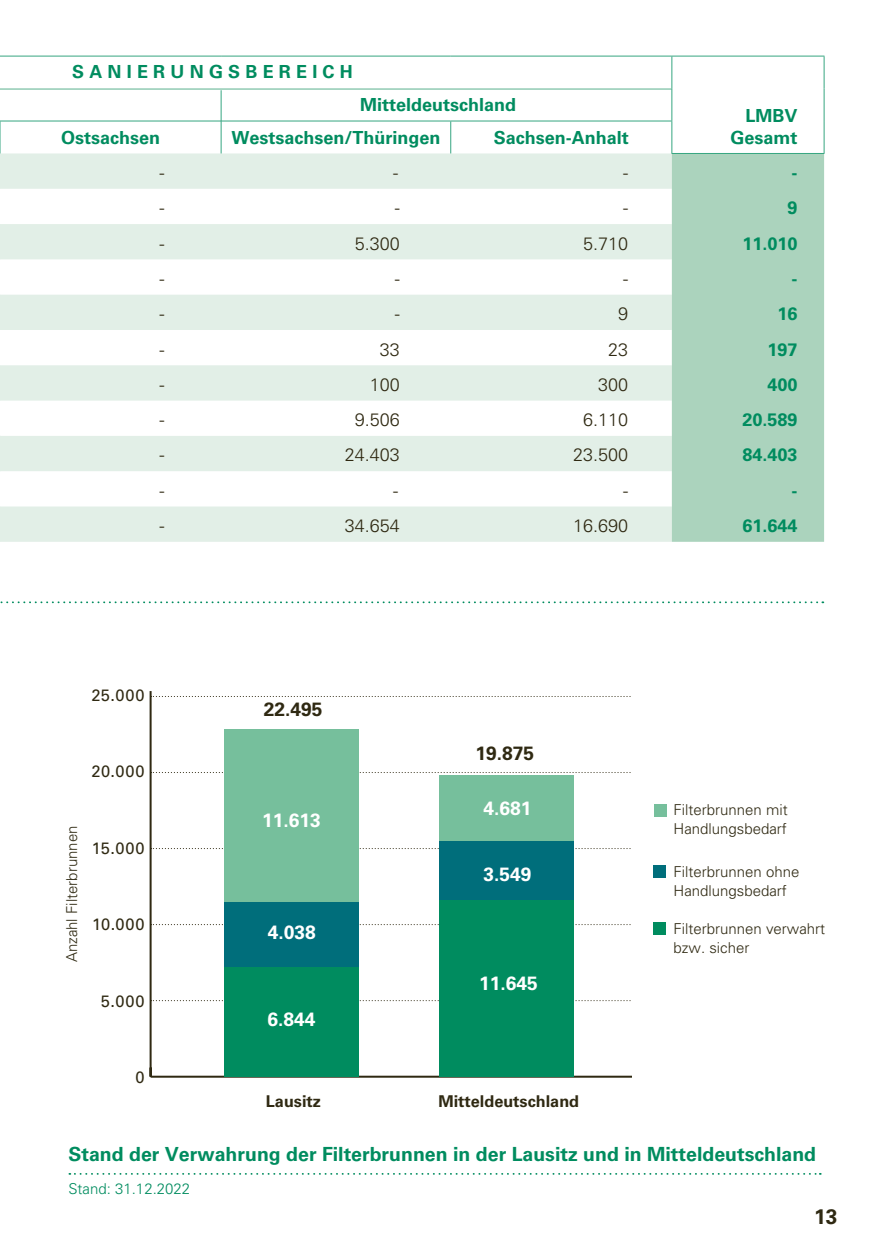
<style>
.page{position:relative;width:893px;height:1259px;background:#fff}
.page>*{position:absolute;margin:0;border:0;box-sizing:border-box;transform-origin:0 0}
.t1{font:700 21px "Univers LT Std";color:#2f2912}
.t2{font:700 19.5px "Univers LT Std";color:#008c5f}
.t3{font:700 19.2px "Univers LT Std";color:#fff}
.t4{font:700 19.2px "Univers LT Std";color:#2f2912}
.t5{font:700 18px/21.6px "Univers LT Std";color:#008c5f;text-align:right}
.t6{font:300 18px "Univers LT Std";color:#2f2912}
.t7{font:700 18px "Univers LT Std";letter-spacing:.29em;color:#008c5f}
.t8{font:16.5px "Univers LT Std";letter-spacing:.045em;color:#2f2912}
.t9{font:700 16.2px "Univers LT Std";color:#2f2912}
.t10{font:300 15px/19.2px "Univers LT Std";color:#2f2912}
.t11{font:300 15px "Univers LT Std";color:#008c5f}
</style>
<div class="page">
<svg style="left:0;top:601px;width:823px;height:2px"></svg>
<svg style="left:0;top:153px;width:672px;height:389px;fill:#e2efe7"></svg>
<div style="left:672px;top:154px;width:152px;height:388px;background:#abd3bd"></div>
<hr style="left:0;top:56px;width:221px;height:1px;background:#36a681">
<hr style="left:221px;top:56px;width:230px;height:1px;background:#36a681">
<hr style="left:451px;top:56px;width:221px;height:1px;background:#36a681">
<hr style="left:671px;top:56px;width:1px;height:33px;background:#36a681">
<hr style="left:672px;top:56px;width:152px;height:1px;background:#36a681">
<hr style="left:824px;top:56px;width:1px;height:33px;background:#36a681">
<hr style="left:824px;top:89px;width:1px;height:32px;background:#36a681">
<hr style="left:824px;top:121px;width:1px;height:32px;background:#36a681">
<hr style="left:671px;top:89px;width:1px;height:32px;background:#36a681">
<hr style="left:0;top:121px;width:1px;height:32px;background:#36a681">
<hr style="left:0;top:120px;width:221px;height:1px;background:#36a681">
<hr style="left:221px;top:121px;width:1px;height:32px;background:#36a681">
<hr style="left:221px;top:120px;width:230px;height:1px;background:#36a681">
<hr style="left:450px;top:121px;width:1px;height:32px;background:#36a681">
<hr style="left:451px;top:120px;width:221px;height:1px;background:#36a681">
<hr style="left:671px;top:121px;width:1px;height:32px;background:#36a681">
<hr style="left:671px;top:153px;width:153px;height:1px;background:#36a681">
<hr style="left:221px;top:90px;width:1px;height:31px;background:#36a681">
<hr style="left:0;top:89px;width:672px;height:1px;background:#59b18e">
<svg style="left:69px;top:1173px;width:752px;height:1px"></svg>
<hr style="left:151px;top:1075px;width:521px;height:2px;background:#2f2912">
<hr style="left:150px;top:691px;width:2px;height:385px;background:#2f2912">
<svg style="left:151px;top:1000px;width:480px;height:1px"></svg>
<svg style="left:151px;top:924px;width:480px;height:1px"></svg>
<svg style="left:151px;top:848px;width:480px;height:1px"></svg>
<svg style="left:152px;top:772px;width:479px;height:1px"></svg>
<svg style="left:152px;top:696px;width:479px;height:1px"></svg>
<div style="left:439px;top:775px;width:135px;height:66px;background:#76bf9c"></div>
<div style="left:439px;top:841px;width:135px;height:61px;background:#006e7b"></div>
<div style="left:439px;top:901px;width:135px;height:176px;background:#008c5f"></div>
<div style="left:224px;top:729px;width:135px;height:173px;background:#76bf9c"></div>
<div style="left:224px;top:902px;width:135px;height:65px;background:#006e7b"></div>
<div style="left:224px;top:967px;width:135px;height:110px;background:#008c5f"></div>
<div style="left:633px;top:675px;width:200px;height:429px;background:#fff"></div>
<div style="left:654px;top:804px;width:13px;height:12px;background:#76bf9c"></div>
<div style="left:653px;top:865px;width:13px;height:13px;background:#006e7b"></div>
<div style="left:653px;top:922px;width:13px;height:13px;background:#008c5f"></div>
<p class="t7" style="left:72px;top:61px;width:282px">SANIERUNGSBEREICH</p>
<p class="t5" style="left:360px;top:94px;width:158px">Mitteldeutschland</p>
<p class="t5" style="left:730px;top:105px;width:69px">LMBV<br>Gesamt</p>
<p class="t5" style="left:61px;top:127px;width:101px">Ostsachsen</p>
<p class="t5" style="left:231px;top:127px;width:211px">Westsachsen/Thüringen</p>
<p class="t5" style="left:494px;top:127px;width:137px">Sachsen-Anhalt</p>
<p class="t6" style="left:160px;top:162px;width:7px">-</p>
<p class="t6" style="left:393px;top:162px;width:7px">-</p>
<p class="t6" style="left:623px;top:162px;width:7px">-</p>
<p class="t5" style="left:791px;top:162px;width:7px">-</p>
<p class="t6" style="left:160px;top:197px;width:7px">-</p>
<p class="t6" style="left:395px;top:197px;width:7px">-</p>
<p class="t6" style="left:623px;top:197px;width:7px">-</p>
<p class="t5" style="left:787px;top:197px;width:12px">9</p>
<p class="t6" style="left:160px;top:232px;width:7px">-</p>
<p class="t6" style="left:355px;top:232px;width:47px">5.300</p>
<p class="t6" style="left:583px;top:232px;width:47px">5.710</p>
<p class="t5" style="left:742px;top:233px;width:57px">11.010</p>
<p class="t6" style="left:160px;top:268px;width:7px">-</p>
<p class="t6" style="left:395px;top:268px;width:7px">-</p>
<p class="t6" style="left:623px;top:268px;width:7px">-</p>
<p class="t5" style="left:791px;top:268px;width:7px">-</p>
<p class="t6" style="left:160px;top:303px;width:7px">-</p>
<p class="t6" style="left:395px;top:303px;width:7px">-</p>
<p class="t6" style="left:618px;top:303px;width:12px">9</p>
<p class="t5" style="left:777px;top:303px;width:22px">16</p>
<p class="t6" style="left:160px;top:338px;width:7px">-</p>
<p class="t6" style="left:380px;top:338px;width:22px">33</p>
<p class="t6" style="left:608px;top:338px;width:22px">23</p>
<p class="t5" style="left:767px;top:338px;width:32px">197</p>
<p class="t6" style="left:160px;top:374px;width:7px">-</p>
<p class="t6" style="left:370px;top:374px;width:32px">100</p>
<p class="t6" style="left:598px;top:374px;width:32px">300</p>
<p class="t5" style="left:767px;top:374px;width:32px">400</p>
<p class="t6" style="left:160px;top:409px;width:7px">-</p>
<p class="t6" style="left:355px;top:409px;width:47px">9.506</p>
<p class="t6" style="left:583px;top:409px;width:47px">6.110</p>
<p class="t5" style="left:742px;top:409px;width:57px">20.589</p>
<p class="t6" style="left:160px;top:444px;width:7px">-</p>
<p class="t6" style="left:345px;top:444px;width:57px">24.403</p>
<p class="t6" style="left:573px;top:444px;width:57px">23.500</p>
<p class="t5" style="left:742px;top:444px;width:57px">84.403</p>
<p class="t6" style="left:160px;top:479px;width:7px">-</p>
<p class="t6" style="left:393px;top:479px;width:7px">-</p>
<p class="t6" style="left:623px;top:479px;width:7px">-</p>
<p class="t5" style="left:791px;top:480px;width:7px">-</p>
<p class="t6" style="left:160px;top:515px;width:7px">-</p>
<p class="t6" style="left:345px;top:515px;width:57px">34.654</p>
<p class="t6" style="left:573px;top:515px;width:57px">16.690</p>
<p class="t5" style="left:742px;top:515px;width:57px">61.644</p>
<p class="t8" style="left:91px;top:685px;width:55px">25.000</p>
<p class="t8" style="left:91px;top:761px;width:55px">20.000</p>
<p class="t10" style="left:62px;top:962px;width:138px;rotate:-90deg">Anzahl Filterbrunnen</p>
<p class="t8" style="left:92px;top:838px;width:54px">15.000</p>
<p class="t8" style="left:92px;top:914px;width:54px">10.000</p>
<p class="t8" style="left:101px;top:991px;width:45px">5.000</p>
<p class="t8" style="left:136px;top:1067px;width:11px">0</p>
<p class="t4" style="left:264px;top:698px;width:60px">22.495</p>
<p class="t3" style="left:262px;top:808px;width:60px">11.613</p>
<p class="t3" style="left:268px;top:920px;width:50px">4.038</p>
<p class="t3" style="left:267px;top:1008px;width:50px">6.844</p>
<p class="t4" style="left:475px;top:742px;width:60px">19.875</p>
<p class="t3" style="left:483px;top:797px;width:50px">4.681</p>
<p class="t3" style="left:483px;top:862px;width:50px">3.549</p>
<p class="t3" style="left:479px;top:971px;width:60px">11.645</p>
<p class="t9" style="left:266px;top:1091px;width:57px">Lausitz</p>
<p class="t9" style="left:438px;top:1091px;width:142px">Mitteldeutschland</p>
<p class="t10" style="left:674px;top:800px;width:116px">Filterbrunnen mit<br>Handlungsbedarf</p>
<p class="t10" style="left:674px;top:862px;width:127px">Filterbrunnen ohne<br>Handlungsbedarf</p>
<p class="t10" style="left:674px;top:918px;width:153px">Filterbrunnen verwahrt bzw. sicher</p>
<h2 class="t2" style="left:68px;top:1143px;width:749px">Stand der Verwahrung der Filterbrunnen in der Lausitz und in Mitteldeutschland</h2>
<p class="t11" style="left:68px;top:1179px;width:123px">Stand: 31.12.2022</p>
<h1 class="t1" style="left:814px;top:1204px;width:25px">13</h1>
</div>
